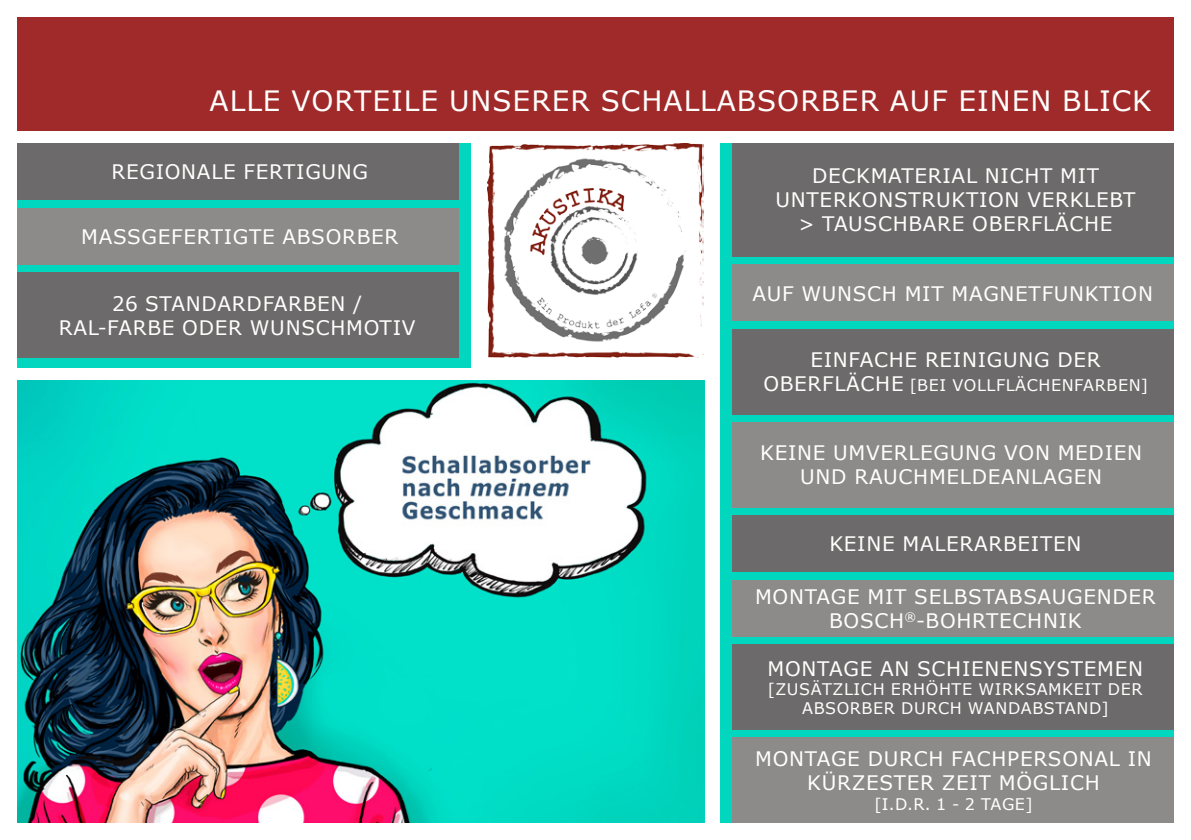
<style>
.page{position:relative;width:1191px;height:840px;background:#fff}
.page>*{position:absolute;margin:0;border:0;box-sizing:border-box;transform-origin:0 0}
.t1{font:28px "Verdana";letter-spacing:.035em;color:#fffffe}
.t2{font:20px/24px "Verdana";letter-spacing:.035em;color:#fffffe;text-align:center}
.t3{font:16px/19.2px "Verdana";letter-spacing:.035em;color:#fffffe;text-align:center}
.s1{font-size:20px}
</style>
<div class="page">
<div style="left:17px;top:17px;width:1157px;height:113px;background:#a02a2a"></div>
<div style="left:17px;top:143px;width:454px;height:224px;background:#01d7bf"></div>
<div style="left:720px;top:143px;width:454px;height:679px;background:#01d7bf"></div>
<img style="left:17px;top:380px;width:687px;height:442px">
<div style="left:732px;top:329px;width:442px;height:85px;background:#6c6a6a"></div>
<div style="left:732px;top:143px;width:442px;height:113px;background:#6c6a6a"></div>
<div style="left:17px;top:272px;width:441px;height:85px;background:#6c6a6a"></div>
<div style="left:732px;top:737px;width:442px;height:85px;background:#8d8b8a"></div>
<div style="left:732px;top:264px;width:442px;height:57px;background:#8d8b8a"></div>
<div style="left:17px;top:143px;width:441px;height:57px;background:#6c6a6a"></div>
<div style="left:732px;top:515px;width:442px;height:56px;background:#6c6a6a"></div>
<div style="left:732px;top:422px;width:442px;height:85px;background:#8d8b8a"></div>
<div style="left:732px;top:644px;width:442px;height:85px;background:#6c6a6a"></div>
<div style="left:732px;top:579px;width:442px;height:57px;background:#8d8b8a"></div>
<div style="left:17px;top:207px;width:441px;height:57px;background:#8d8b8a"></div>
<img style="left:488px;top:143px;width:215px;height:214px">
<h1 class="t1" style="left:210px;top:81px;width:943px">ALLE VORTEILE UNSERER SCHALLABSORBER AUF EINEN BLICK</h1>
<p class="t2" style="left:112px;top:159px;width:255px">REGIONALE FERTIGUNG</p>
<p class="t2" style="left:81px;top:224px;width:47px">MASSG</p>
<p class="t2" style="left:158px;top:224px;width:242px">EFERTIGTE ABSORBER</p>
<p class="t2" style="left:59px;top:291px;width:356px">26 STANDARD FARBEN /<br>RAL-FARBE ODER WUNSCHMOTIV</p>
<p class="t2" style="left:775px;top:164px;width:361px">D ECKMATERIAL NICHT MIT<br>UNTERKONSTRUKTION VERKLEBT &gt; TAUSCHBARE OBERFLÄCHE</p>
<p class="t2" style="left:752px;top:281px;width:402px">AUF WUNSCH MIT MAGNETFUNKTION</p>
<p class="t2" style="left:810px;top:348px;width:292px">EINFACHE REINIGUNG DER</p>
<p class="t3" style="left:763px;top:375px;width:386px"><span class="s1">OBERFLÄCHE</span> [BEI VOLLFLÄCHENFARBEN]</p>
<p class="t2" style="left:760px;top:440px;width:383px">KEINE UMVERLEGUNG VON M EDIEN<br>UND RAUCHMELDEANLAGEN</p>
<p class="t2" style="left:829px;top:531px;width:253px">KEINE MALERARBEITEN</p>
<p class="t2" style="left:755px;top:584px;width:402px">MONTAGE MIT SELBSTABSAUGENDER<br>BOSCH<sup>®</sup>-BOHRTECHNIK</p>
<p class="t2" style="left:767px;top:656px;width:377px">MONTAGE AN SCHIENENSYSTEMEN</p>
<p class="t3" style="left:768px;top:679px;width:376px">[ZUSÄTZLICH ERHÖHTE WIRKSAMKEIT D ER<br>ABSORBER D URCH WANDABSTAND]</p>
<p class="t2" style="left:755px;top:746px;width:398px">MONTAGE DURCH FACHPERSONAL IN<br>KÜRZESTER ZEIT MÖGLICH</p>
<p class="t3" style="left:874px;top:793px;width:160px">[I.D.R. 1 - 2 TAG E]</p>
</div>
